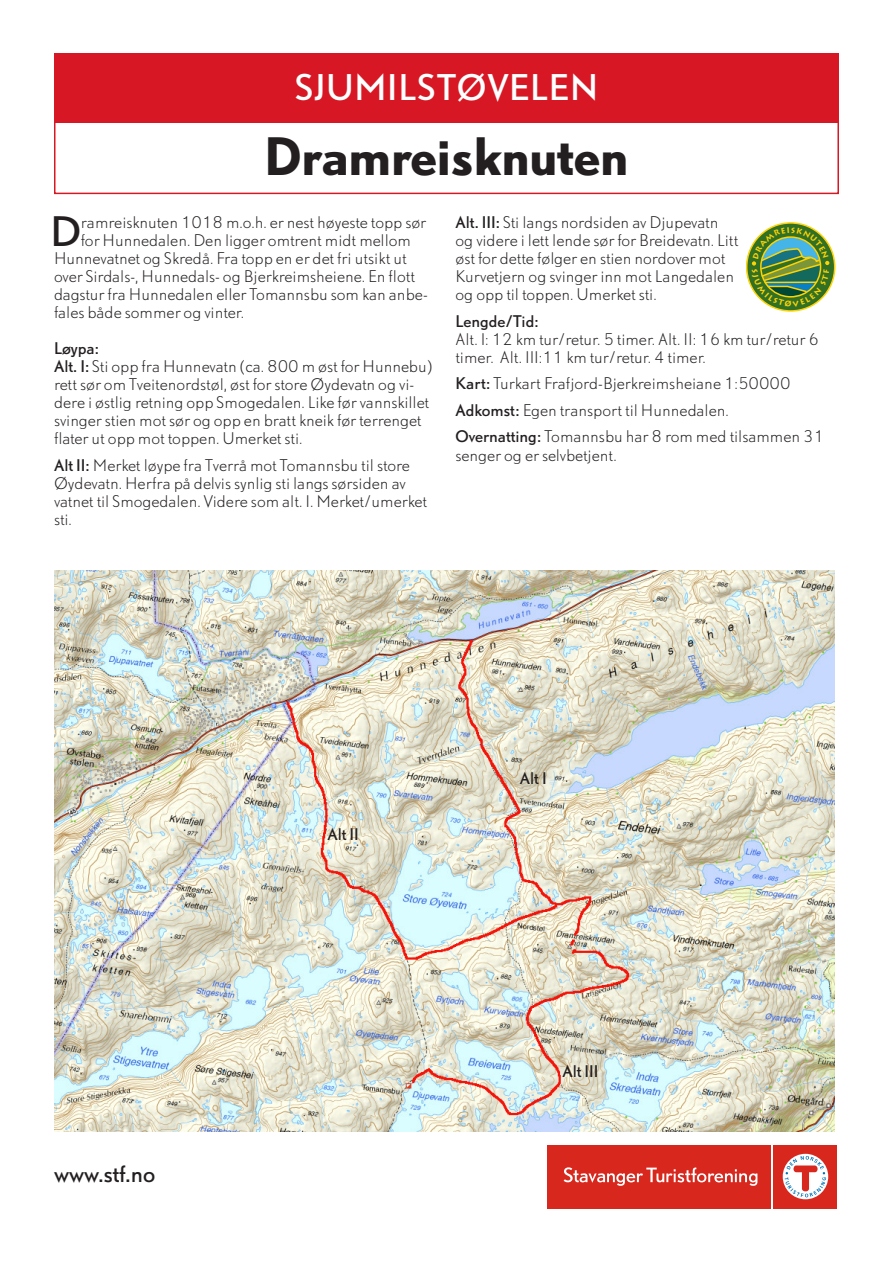
<style>
.page{position:relative;width:893px;height:1263px;background:#fff}
.page>*{position:absolute;margin:0;border:0;box-sizing:border-box;transform-origin:0 0}
.t1{font:700 48px "DTL Nobel TOT";color:#231f20}
.t2{font:37.95px "DTL Nobel TOT";color:#231f20}
.t3{font:33px "DTL Nobel TOT";letter-spacing:.025em;color:#fff}
.t4{font:21px "DTL Nobel TOT";color:#231f20}
.t5{font:300 15px/18px "DTL Nobel TOT";color:#231f20}
.t6{font:15px "DTL Nobel TOT";color:#231f20}
.s1{font-weight:400}
</style>
<div class="page">
<div style="left:54px;top:116px;width:785px;height:78px;border:2px solid #d71824"></div>
<div style="left:773px;top:1144px;width:64px;height:64px;background:#d8281e"></div>
<svg style="left:783px;top:1154px;width:45px;height:45px"></svg>
<svg style="left:785px;top:1156px;width:41px;height:41px"></svg>
<div style="left:548px;top:1144px;width:223px;height:64px;background:#d8281e"></div>
<svg style="left:564px;top:1167px;width:193px;height:19px"></svg>
<svg style="left:746px;top:223px;width:88px;height:88px"></svg>
<div style="left:746px;top:222px;width:89px;height:90px;border:2px solid #fed304;border-radius:50%"></div>
<div style="left:54px;top:54px;width:785px;height:69px;background:#d71824"></div>
<img style="left:54px;top:571px;width:781px;height:560px">
<svg style="left:752px;top:227px;width:77px;height:80px"></svg>
<p class="t3" style="left:295px;top:65px;width:305px">SJUMILSTØVELEN</p>
<p class="t1" style="left:264px;top:122px;width:366px">Dramreisknuten</p>
<p class="t2" style="left:50px;top:206px;width:32px">D</p>
<p class="t5" style="left:81px;top:214px;width:347px">ramreisknuten 1018 m.o.h. er nest høyeste topp sør</p>
<p class="t5" style="left:81px;top:232px;width:332px">for Hunnedalen. Den ligger omtrent midt mellom</p>
<p class="t5" style="left:54px;top:250px;width:354px">Hunnevatnet og Skredå. Fra topp en er det fri utsikt ut</p>
<p class="t5" style="left:54px;top:268px;width:363px">over Sirdals-, Hunnedals- og Bjerkreimsheiene. En flott</p>
<p class="t5" style="left:54px;top:286px;width:375px">dagstur fra Hunnedalen eller Tomannsbu som kan anbe-</p>
<p class="t5" style="left:54px;top:304px;width:192px">fales både sommer og vinter.</p>
<p class="t6" style="left:54px;top:338px;width:47px">Løypa:</p>
<p class="t5" style="left:54px;top:358px;width:380px"><span class="s1">Alt. I:</span> Sti opp fra Hunnevatn (ca. 800 m øst for Hunnebu) rett sør om Tveitenordstøl, øst for store Øydevatn og vi&shy;dere i østlig retning opp Smogedalen. Like før vannskillet svinger stien mot sør og opp en bratt kneik før terrenget flater ut opp mot toppen. Umerket sti.</p>
<p class="t5" style="left:54px;top:456px;width:358px"><span class="s1">Alt II:</span> Merket løype fra Tverrå mot Tomannsbu til store<br>Øydevatn. Herfra på delvis synlig sti langs sørsiden av</p>
<p class="t5" style="left:54px;top:492px;width:375px">vatnet til Smogedalen. Videre som alt. I. Merket/umerket sti.</p>
<p class="t5" style="left:455px;top:214px;width:284px"><span class="s1">Alt. III:</span> Sti langs nordsiden av Djupevatn og videre i lett lende sør for Breidevatn. Litt øst for dette følger en stien nordover mot Kurvetjern og svinger inn mot Langedalen og opp til toppen. Umerket sti.</p>
<p class="t6" style="left:455px;top:311px;width:85px">Lengde/Tid:</p>
<p class="t5" style="left:455px;top:330px;width:365px">Alt. I: 12 km tur/retur. 5 timer. Alt. II: 16 km tur/retur 6 timer. Alt. III:11 km tur/retur. 4 timer.</p>
<p class="t5" style="left:455px;top:375px;width:337px"><span class="s1">Kart:</span> Turkart Frafjord-Bjerkreimsheiane 1:50000</p>
<p class="t5" style="left:455px;top:401px;width:275px"><span class="s1">Adkomst:</span> Egen transport til Hunnedalen.</p>
<p class="t5" style="left:455px;top:428px;width:370px"><span class="s1">Overnatting:</span> Tomannsbu har 8 rom med tilsammen 31 senger og er selvbetjent.</p>
<p class="t4" style="left:54px;top:1160px;width:103px">www.stf.no</p>
<p class="t6" style="left:327px;top:824px;width:33px">Alt II</p>
<p class="t6" style="left:520px;top:768px;width:28px">Alt I</p>
<p class="t6" style="left:562px;top:1061px;width:38px">Alt III</p>
</div>
